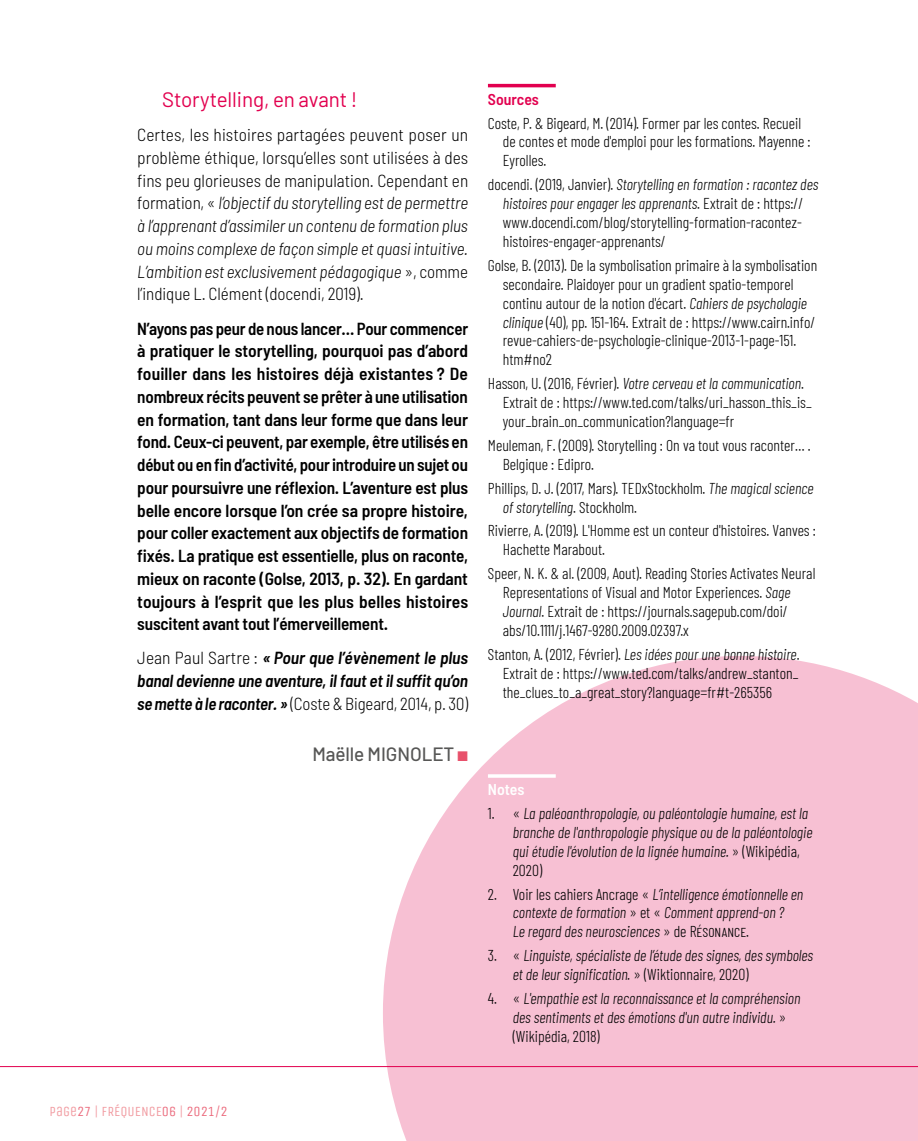
<style>
.page{position:relative;width:918px;height:1141px;background:#fff}
.page>*{position:absolute;margin:0;border:0;box-sizing:border-box;transform-origin:0 0}
.t1{font:21px "Barlow";letter-spacing:-.005em;color:#e2004f}
.t2{font:500 19.25px "Barlow";letter-spacing:-.005em;color:#575756}
.t3{font:600 semi-condensed 17.5px/22.8px "Barlow";letter-spacing:-.01em;color:#000;text-align:justify;scale:.96 1}
.t4{font:300 semi-condensed 17.5px/22.8px "Barlow";letter-spacing:-.005em;color:#000;text-align:justify}
.t5{font:italic 600 semi-condensed 17.5px/22.8px "Barlow";letter-spacing:-.01em;color:#000;text-align:justify}
.t6{font:300 15.75px/18.9px "Barlow Condensed";color:#000}
.t7{font:italic 300 15.75px/18.9px "Barlow Condensed";color:#000}
.t8{font:600 semi-condensed 15.75px "Barlow";color:#e2004f}
.t9{font:600 semi-condensed 15.75px "Barlow";color:#fff}
.t10{font:14px "Unica One";color:#f19ba1}
.s1{font-style:italic}
.s2{font-weight:300;font-style:normal}
.s3{color:#e8516b}
.s4{font-style:normal}
.s5{color:#eb6b7d}
</style>
<div class="page">
<svg style="left:383px;top:656px;width:535px;height:485px;background:#f7c7d8"></svg>
<svg style="left:488px;top:774px;width:68px;height:4px"></svg>
<hr style="left:0;top:1066px;width:918px;height:1px;background:#e2004f">
<hr style="left:488px;top:84px;width:68px;height:3px;background:#e2004f">
<h1 class="t1" style="left:162px;top:84px;width:197px">Storytelling, en avant !</h1>
<p class="t4" style="left:137px;top:123px;width:332px">Certes, les histoires partagées peuvent poser un problème éthique, lorsqu’elles sont utilisées à des fins peu glorieuses de manipulation. Cependant en formation, « <span class="s1">l’objectif du storytelling est de permettre à l’apprenant d’assimiler un contenu de formation plus ou moins complexe de façon simple et quasi intuitive.<br>L’ambition est exclusivement pédagogique</span> », comme l’indique L. Clément (docendi, 2019).</p>
<p class="t3" style="left:137px;top:316px;width:346px">N’ayons pas peur de nous lancer… Pour commencer à pratiquer le storytelling, pourquoi pas d’abord fouiller dans les histoires déjà existantes ? De nombreux récits peuvent se prêter à une utilisation en formation, tant dans leur forme que dans leur fond. Ceux-ci peuvent, par exemple, être utilisés en début ou en fin d’activité, pour introduire un sujet ou pour poursuivre une réflexion. L’aventure est plus belle encore lorsque l’on crée sa propre histoire, pour coller exactement aux objectifs de formation fixés. La pratique est essentielle, plus on raconte, mieux on raconte (Golse, 2013, p. 32). En gardant toujours à l’esprit que les plus belles histoires suscitent avant tout l’émerveillement.</p>
<p class="t5" style="left:137px;top:646px;width:332px"><span class="s2">Jean Paul Sartre :</span> « Pour que l’évènement le plus banal devienne une aventure, il faut et il suffit qu’on se mette à le raconter. » <span class="s2">(Coste &amp; Bigeard, 2014, p. 30)</span></p>
<p class="t2" style="left:312px;top:740px;width:157px">Maëlle MIGNOLET <span class="s3">■</span></p>
<p class="t8" style="left:488px;top:89px;width:53px">Sources</p>
<p class="t6" style="left:503px;top:112px;width:309px;text-indent:-15px">Coste, P. &amp; Bigeard, M. (2014). Former par les contes. Recueil de contes et mode d'emploi pour les formations. Mayenne :<br>Eyrolles.</p>
<p class="t6" style="left:503px;top:174px;width:317px;text-indent:-15px">docendi. (2019, Janvier). <span class="s1">Storytelling en formation : racontez des histoires pour engager les apprenants</span>. Extrait de : https:// www.docendi.com/blog/storytelling-formation-racontez&shy;histoires-engager-apprenants/</p>
<p class="t6" style="left:503px;top:255px;width:316px;text-indent:-15px">Golse, B. (2013). De la symbolisation primaire à la symbolisation secondaire. Plaidoyer pour un gradient spatio-temporel continu autour de la notion d'écart. <span class="s1">Cahiers de psychologie clinique</span> (40), pp. 151-164. Extrait de : https://www.cairn.info/ revue-cahiers-de-psychologie-clinique-2013-1-page-151. htm#no2</p>
<p class="t6" style="left:503px;top:373px;width:310px;text-indent:-15px">Hasson, U. (2016, Février). <span class="s1">Votre cerveau et la communication</span>.<br>Extrait de : https://www.ted.com/talks/uri_hasson_this_is_ your_brain_on_communication?language=fr</p>
<p class="t6" style="left:503px;top:435px;width:309px;text-indent:-15px">Meuleman, F. (2009). Storytelling : On va tout vous raconter… .<br>Belgique : Edipro.</p>
<p class="t6" style="left:503px;top:477px;width:312px;text-indent:-15px">Phillips, D. J. (2017, Mars). TEDxStockholm. <span class="s1">The magical science of storytelling</span>. Stockholm.</p>
<p class="t6" style="left:503px;top:520px;width:315px;text-indent:-15px">Rivierre, A. (2019). L'Homme est un conteur d'histoires. Vanves :<br>Hachette Marabout.</p>
<p class="t6" style="left:503px;top:563px;width:314px;text-indent:-15px">Speer, N. K. &amp; al. (2009, Aout). Reading Stories Activates Neural Representations of Visual and Motor Experiences. <span class="s1">Sage Journal</span>. Extrait de : https://journals.sagepub.com/doi/ abs/10.1111/j.1467-9280.2009.02397.x</p>
<p class="t6" style="left:503px;top:643px;width:298px;text-align:justify;text-indent:-15px">Stanton, A. (2012, Février). <span class="s1">Les idées pour une bonne histoire</span>.<br>Extrait de : https://www.ted.com/talks/andrew_stanton_ the_clues_to_a_great_story?language=fr#t-265356</p>
<p class="t9" style="left:488px;top:780px;width:38px">Notes</p>
<p class="t7" style="left:513px;top:803px;width:301px;text-indent:-25px"><span class="s4">1. «</span> La paléoanthropologie, ou paléontologie humaine, est la branche de l'anthropologie physique ou de la paléontologie qui étudie l'évolution de la lignée humaine. <span class="s4">» (Wikipédia, 2020)</span></p>
<p class="t7" style="left:513px;top:883px;width:292px;text-indent:-25px"><span class="s4">2. Voir les cahiers Ancrage «</span> L’intelligence émotionnelle en contexte de formation <span class="s4">» et «</span> Comment apprend-on ?<br>Le regard des neurosciences <span class="s4">» de Résonance.</span></p>
<p class="t7" style="left:513px;top:945px;width:302px;text-indent:-25px"><span class="s4">3. «</span> Linguiste, spécialiste de l’étude des signes, des symboles et de leur signification. <span class="s4">» (Wiktionnaire, 2020)</span></p>
<p class="t7" style="left:513px;top:988px;width:289px;text-indent:-25px"><span class="s4">4. «</span> L'empathie est la reconnaissance et la compréhension des sentiments et des émotions d'un autre individu. <span class="s4">» (Wikipédia, 2018)</span></p>
<p class="t10" style="left:50px;top:1103px;width:179px">page<span class="s5">27</span> | FRÉQUENCE<span class="s5">06</span> | <span class="s5">2021/2</span></p>
</div>
